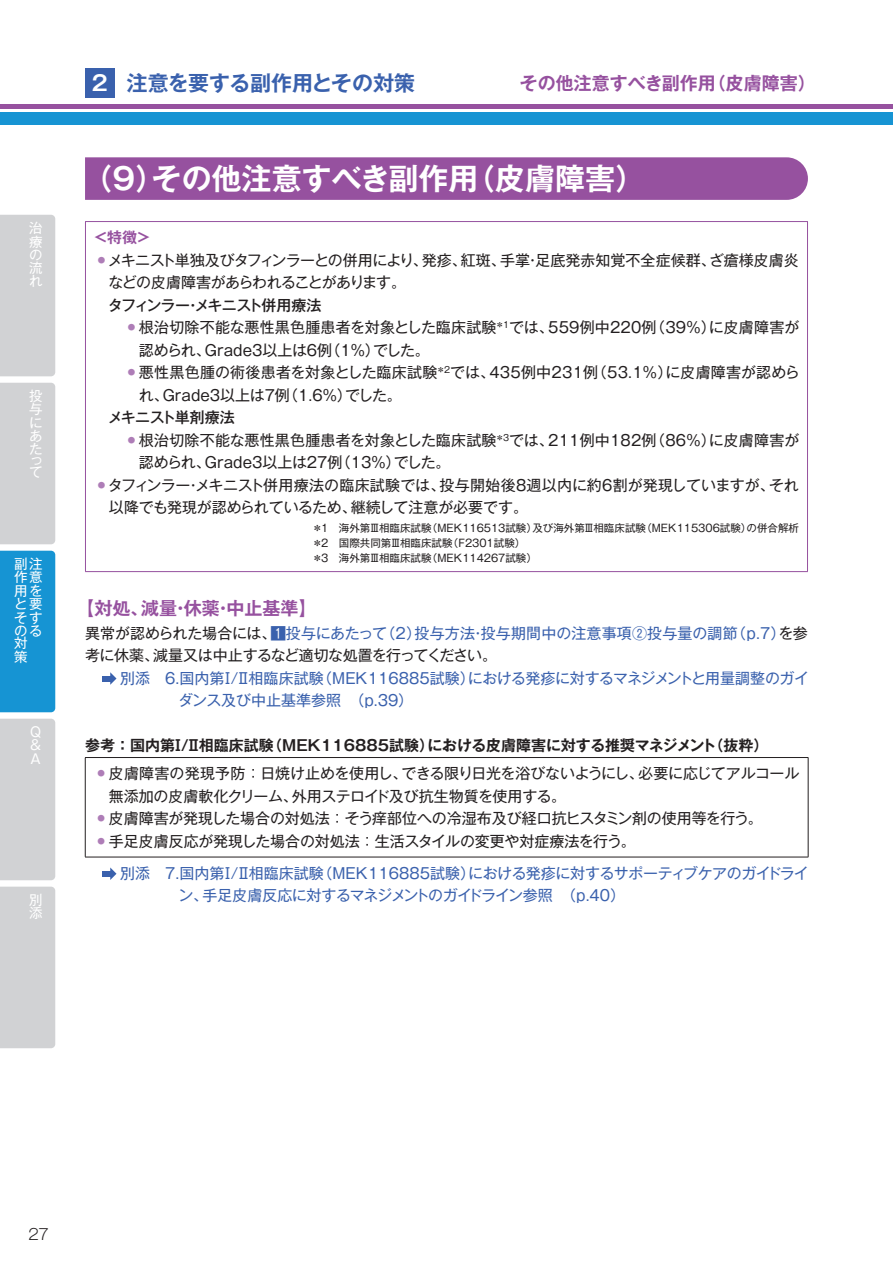
<style>
.page{position:relative;width:893px;height:1263px;background:#fff}
.page>*{position:absolute;margin:0;border:0;box-sizing:border-box;transform-origin:0 0}
.t1{font:700 30px "Gothic MB101 Pro De";color:#fff}
.t2{font:700 21px "Gothic MB101 Pro De";color:#3a61ad}
.t3{font:700 18px "Gothic MB101 Pro De";color:#96519f}
.t4{font:15px/22.5px "Gothic MB101 Pro";color:#231f20}
.t5{font:15px/22.5px "Gothic MB101 Pro";letter-spacing:-.01em;color:#3a61ad}
.t6{font:15px/22.5px "Gothic MB101 Pro";letter-spacing:-.02em;color:#231f20}
.t7{font:15px/22.5px "Gothic MB101 Pro";letter-spacing:-.03em;color:#231f20}
.t8{font:700 15px "Gothic MB101 Pro De";color:#231f20}
.t9{font:15px "Gothic MB101 Pro";letter-spacing:-.035em;color:#3a61ad}
.t10{font:500 15px "Gothic MB101 Pro";letter-spacing:-.06em;color:#231f20}
.t11{font:500 15px "Gothic MB101 Pro";letter-spacing:-.035em;color:#231f20}
.t12{font:700 15px "Gothic MB101 Pro De";color:#96519f}
.t13{font:300 15px "Gothic MB101 Pro";color:#231f20}
.t14{font:13.5px/13.4px "Gothic MB101 Pro";color:#fff;text-align:justify}
.t15{font:10.5px/15px "Gothic MB101 Pro";color:#231f20}
.s1{color:#fff}
.s2{color:#3a61ad}
.s3{color:#231f20}
</style>
<div class="page">
<div style="left:0;top:112px;width:893px;height:12px;background:#1694d3"></div>
<hr style="left:0;top:104px;width:893px;height:4px;background:#96519f">
<div style="left:0;top:215px;width:55px;height:161px;background:#d1d2d4"></div>
<div style="left:0;top:719px;width:55px;height:161px;background:#d1d2d4"></div>
<div style="left:0;top:551px;width:55px;height:161px;background:#1694d3"></div>
<div style="left:0;top:383px;width:55px;height:161px;background:#d1d2d4"></div>
<div style="left:0;top:887px;width:55px;height:161px;background:#d1d2d4"></div>
<div style="left:85px;top:68px;width:30px;height:30px;background:#3a61ad"></div>
<div style="left:85px;top:157px;width:723px;height:43px;background:#96519f"></div>
<hr style="left:85px;top:221px;width:723px;height:1px;background:#96519f">
<hr style="left:85px;top:222px;width:1px;height:349px;background:#96519f">
<hr style="left:807px;top:222px;width:1px;height:349px;background:#96519f">
<hr style="left:85px;top:571px;width:723px;height:1px;background:#96519f">
<div style="left:102px;top:676px;width:9px;height:5px;background:#3a61ad"></div>
<svg style="left:110px;top:672px;width:7px;height:13px"></svg>
<hr style="left:85px;top:757px;width:723px;height:1px;background:#231f20">
<hr style="left:85px;top:758px;width:1px;height:99px;background:#231f20">
<hr style="left:808px;top:758px;width:1px;height:99px;background:#231f20">
<hr style="left:85px;top:857px;width:723px;height:1px;background:#231f20">
<div style="left:102px;top:871px;width:9px;height:5px;background:#3a61ad"></div>
<svg style="left:110px;top:867px;width:7px;height:13px"></svg>
<p class="t14" style="left:29px;top:219px;width:15px">治療の流れ</p>
<p class="t14" style="left:29px;top:387px;width:15px">投与にあた</p>
<p class="t14" style="left:29px;top:453px;width:14px;line-height:11.4px">って</p>
<p class="t14" style="left:14px;top:555px;width:29px;text-align:left">副注作意用をと要そすのる対策</p>
<p class="t14" style="left:30px;top:723px;width:12px">Q &amp; A</p>
<p class="t14" style="left:29px;top:891px;width:15px">別添</p>
<h2 class="t2" style="left:92px;top:65px;width:325px"><span class="s1">2</span> 注意を要する副作用とその対策</h2>
<p class="t3" style="left:520px;top:68px;width:298px">その他注意すべき副作用（皮膚障害）</p>
<h1 class="t1" style="left:82px;top:154px;width:564px">（9）その他注意すべき副作用（皮膚障害）</h1>
<p class="t12" style="left:93px;top:225px;width:60px">＜特徴＞</p>
<p class="t7" style="left:108px;top:247px;width:692px;text-indent:-11px"><sup>●</sup> メキニスト単独及びタフィンラーとの併用により、発疹、紅斑、手掌・足底発赤知覚不全症候群、ざ瘡様皮膚炎などの皮膚障害があらわれることがあります。</p>
<p class="t10" style="left:108px;top:293px;width:215px">タフィンラー・メキニスト併用療法</p>
<p class="t4" style="left:139px;top:314px;width:662px;text-indent:-11px"><sup>●</sup> 根治切除不能な悪性黒色腫患者を対象とした臨床試験<sup>＊1</sup>では、559例中220例（39%）に皮膚障害が認められ、Grade3以上は6例（1%）でした。</p>
<p class="t4" style="left:139px;top:359px;width:663px;text-indent:-11px"><sup>●</sup> 悪性黒色腫の術後患者を対象とした臨床試験<sup>＊2</sup>では、435例中231例（53.1%）に皮膚障害が認められ、Grade3以上は7例（1.6%）でした。</p>
<p class="t11" style="left:108px;top:405px;width:128px">メキニスト単剤療法</p>
<p class="t4" style="left:139px;top:427px;width:662px;text-indent:-11px"><sup>●</sup> 根治切除不能な悪性黒色腫患者を対象とした臨床試験<sup>＊3</sup>では、211例中182例（86%）に皮膚障害が認められ、Grade3以上は27例（13%）でした。</p>
<p class="t4" style="left:109px;top:472px;width:691px;text-indent:-11px"><sup>●</sup> タフィンラー・メキニスト併用療法の臨床試験では、投与開始後8週以内に約6割が発現していますが、それ以降でも発現が認められているため、継続して注意が必要です。</p>
<p class="t15" style="left:312px;top:519px;width:488px">＊1　海外第Ⅲ相臨床試験（MEK116513試験）及び海外第Ⅲ相臨床試験（MEK115306試験）の併合解析＊2　国際共同第Ⅲ相臨床試験（F2301試験）<br>＊3　海外第Ⅲ相臨床試験（MEK114267試験）</p>
<p class="t3" style="left:76px;top:593px;width:242px">【対処、減量・休薬・中止基準】</p>
<p class="t4" style="left:85px;top:620px;width:724px">異常が認められた場合には、<span class="s2">1投与にあたって（2）投与方法・投与期間中の注意事項②投与量の調節（p.7）</span>を参考に休薬、減量又は中止するなど適切な処置を行ってください。</p>
<p class="t5" style="left:178px;top:665px;width:632px;text-indent:-58px">別添　6.国内第Ⅰ/Ⅱ相臨床試験（MEK116885試験）における発疹に対するマネジメントと用量調整のガイダンス及び中止基準参照　（p.39）</p>
<p class="t8" style="left:85px;top:733px;width:685px">参考：国内第Ⅰ/Ⅱ相臨床試験（MEK116885試験）における皮膚障害に対する推奨マネジメント（抜粋）</p>
<p class="t6" style="left:109px;top:760px;width:692px;text-indent:-11px"><sup>●</sup> 皮膚障害の発現予防：日焼け止めを使用し、できる限り日光を浴びないようにし、必要に応じてアルコール無添加の皮膚軟化クリーム、外用ステロイド及び抗生物質を使用する。</p>
<p class="t4" style="left:98px;top:805px;width:667px"><sup>●</sup> 皮膚障害が発現した場合の対処法：そう痒部位への冷湿布及び経口抗ヒスタミン剤の使用等を行う。</p>
<p class="t5" style="left:120px;top:823px;width:690px;line-height:32.2px;text-indent:-23px"><sup>●</sup> <span class="s3">手足皮膚反応が発現した場合の対処法：生活スタイルの変更や対症療法を行う。<br></span>別添　7.国内第Ⅰ/Ⅱ相臨床試験（MEK116885試験）における発疹に対するサポーティブケアのガイドライ</p>
<p class="t9" style="left:179px;top:883px;width:448px">ン、手足皮膚反応に対するマネジメントのガイドライン参照　（p.40）</p>
<p class="t13" style="left:28px;top:1222px;width:22px">27</p>
</div>
